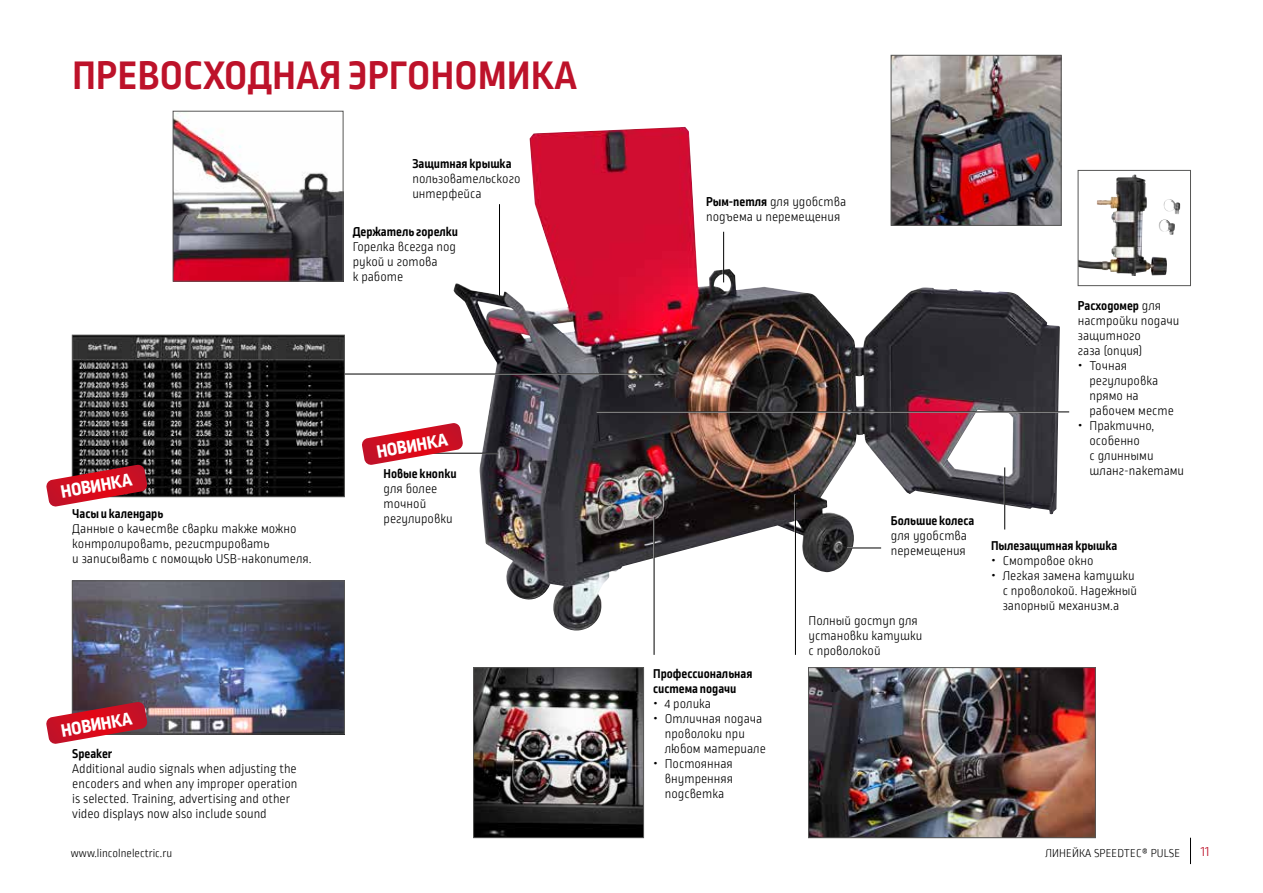
<style>
.page{position:relative;width:1263px;height:893px;background:#fff}
.page>*{position:absolute;margin:0;border:0;box-sizing:border-box;transform-origin:0 0}
.t1{font:700 42px "Ropa Sans Pro";letter-spacing:.01em;color:#bd122a}
.t2{font:800 19.05px "Ropa Sans Pro";color:#fff}
.t3{font:300 15px "Ropa Sans PTT";color:#bd122a}
.t4{font:300 13.5px/15px "Ropa Sans Pro";color:#000}
.t5{font:700 13.5px/15px "Ropa Sans Pro";color:#000}
.t6{font:300 12px "Ropa Sans PTT";letter-spacing:.005em;color:#000}
.s1{font-weight:700}
.s2{font-weight:300}
</style>
<div class="page">
<img style="left:453px;top:127px;width:607px;height:504px">
<hr style="left:1004px;top:467px;width:1px;height:62px;background:#000">
<hr style="left:597px;top:412px;width:472px;height:1px;background:#000">
<hr style="left:794px;top:494px;width:2px;height:161px;background:#fff">
<hr style="left:795px;top:494px;width:1px;height:161px;background:#000">
<hr style="left:723px;top:232px;width:1px;height:50px;background:#000">
<hr style="left:499px;top:204px;width:1px;height:92px;background:#000">
<hr style="left:653px;top:517px;width:1px;height:138px;background:#fff">
<hr style="left:654px;top:517px;width:1px;height:138px;background:#000">
<hr style="left:384px;top:453px;width:115px;height:1px;background:#000">
<hr style="left:847px;top:547px;width:34px;height:1px;background:#fff">
<hr style="left:847px;top:548px;width:34px;height:1px;background:#000">
<hr style="left:285px;top:374px;width:377px;height:1px;background:#000">
<img style="left:810px;top:669px;width:283px;height:167px">
<div style="left:808px;top:667px;width:287px;height:171px;border:1px solid #575756"></div>
<img style="left:893px;top:57px;width:166px;height:167px">
<div style="left:891px;top:55px;width:170px;height:171px;border:1px solid #575756"></div>
<img style="left:1080px;top:174px;width:87px;height:102px">
<div style="left:1078px;top:170px;width:113px;height:116px;border:1px solid #575756"></div>
<img style="left:175px;top:113px;width:166px;height:166px">
<div style="left:173px;top:111px;width:170px;height:170px;border:1px solid #575756"></div>
<img style="left:475px;top:670px;width:167px;height:166px">
<div style="left:473px;top:668px;width:171px;height:170px;border:1px solid #575756"></div>
<img style="left:74px;top:583px;width:269px;height:149px">
<div style="left:72px;top:581px;width:273px;height:153px;border:1px solid #575756"></div>
<img style="left:74px;top:337px;width:269px;height:158px">
<div style="left:72px;top:335px;width:273px;height:162px;border:1px solid #575756"></div>
<svg style="left:46px;top:465px;width:102px;height:42px"></svg>
<svg style="left:362px;top:423px;width:101px;height:42px"></svg>
<svg style="left:46px;top:702px;width:102px;height:42px"></svg>
<svg style="left:1190px;top:838px;width:1px;height:26px"></svg>
<h1 class="t1" style="left:72px;top:51px;width:506px">ПРЕВОСХОДНАЯ ЭРГОНОМИКА</h1>
<p class="t5" style="left:412px;top:156px;width:101px">Защитная крышка</p>
<p class="t4" style="left:412px;top:172px;width:110px">пользовательского интерфейса</p>
<p class="t5" style="left:353px;top:225px;width:107px">Держатель горелки</p>
<p class="t4" style="left:353px;top:240px;width:105px">Горелка всегда под рукой и готова<br>к работе</p>
<h2 class="t2" style="left:59px;top:481px;width:73px;rotate:-10deg">НОВИНКА</h2>
<p class="t5" style="left:72px;top:506px;width:93px">Часы и календарь</p>
<p class="t4" style="left:72px;top:522px;width:241px">Данные о качестве сварки также можно контролировать, регистрировать<br>и записывать с помощью USB-накопителя.</p>
<h2 class="t2" style="left:59px;top:720px;width:73px;rotate:-10deg">НОВИНКА</h2>
<p class="t5" style="left:72px;top:746px;width:41px">Speaker</p>
<p class="t4" style="left:72px;top:761px;width:227px">Additional audio signals when adjusting the encoders and when any improper operation is selected. Training, advertising and other video displays now also include sound</p>
<h2 class="t2" style="left:375px;top:441px;width:73px;rotate:-10deg">НОВИНКА</h2>
<p class="t5" style="left:384px;top:466px;width:75px">Новые кнопки</p>
<p class="t4" style="left:384px;top:482px;width:71px">для более точной регулировки</p>
<p class="t4" style="left:706px;top:195px;width:142px"><span class="s1">Рым-петля</span> для удобства подъема и перемещения</p>
<p class="t5" style="left:653px;top:667px;width:101px">Профессиональная система подачи</p>
<p class="t4" style="left:665px;top:697px;width:102px">4 ролика<br>Отличная подача проволоки при любом материале<br>Постоянная внутренняя подсветка</p>
<p class="t5" style="left:891px;top:514px;width:85px">Большие колеса</p>
<p class="t4" style="left:891px;top:529px;width:78px">для удобства перемещения</p>
<p class="t4" style="left:808px;top:614px;width:115px">Полный доступ для установки катушки с проволокой</p>
<p class="t5" style="left:1078px;top:299px;width:85px">Расходомер <span class="s2">для</span></p>
<p class="t4" style="left:1078px;top:314px;width:103px">настройки подачи</p>
<p class="t4" style="left:1078px;top:329px;width:65px">защитного</p>
<p class="t4" style="left:1078px;top:344px;width:66px">газа (опция)</p>
<p class="t4" style="left:1089px;top:359px;width:39px">Точная</p>
<p class="t4" style="left:1089px;top:374px;width:70px">регулировка</p>
<p class="t4" style="left:1089px;top:389px;width:51px">прямо на</p>
<p class="t4" style="left:1089px;top:404px;width:86px">рабочем месте</p>
<p class="t4" style="left:1089px;top:419px;width:66px">Практично,</p>
<p class="t4" style="left:1089px;top:434px;width:52px">особенно</p>
<p class="t4" style="left:1089px;top:449px;width:66px">с длинными</p>
<p class="t4" style="left:1089px;top:464px;width:96px">шланг-пакетами</p>
<p class="t5" style="left:991px;top:539px;width:128px">Пылезащитная крышка</p>
<p class="t4" style="left:1003px;top:554px;width:136px">Смотровое окно<br>Легкая замена катушки с проволокой. Надежный запорный механизм.а</p>
<p class="t6" style="left:71px;top:847px;width:103px">www.lincolnelectric.ru</p>
<p class="t6" style="left:1045px;top:847px;width:136px">ЛИНЕЙКА SPEEDTEC® PULSE</p>
<p class="t3" style="left:1201px;top:843px;width:10px">11</p>
</div>
